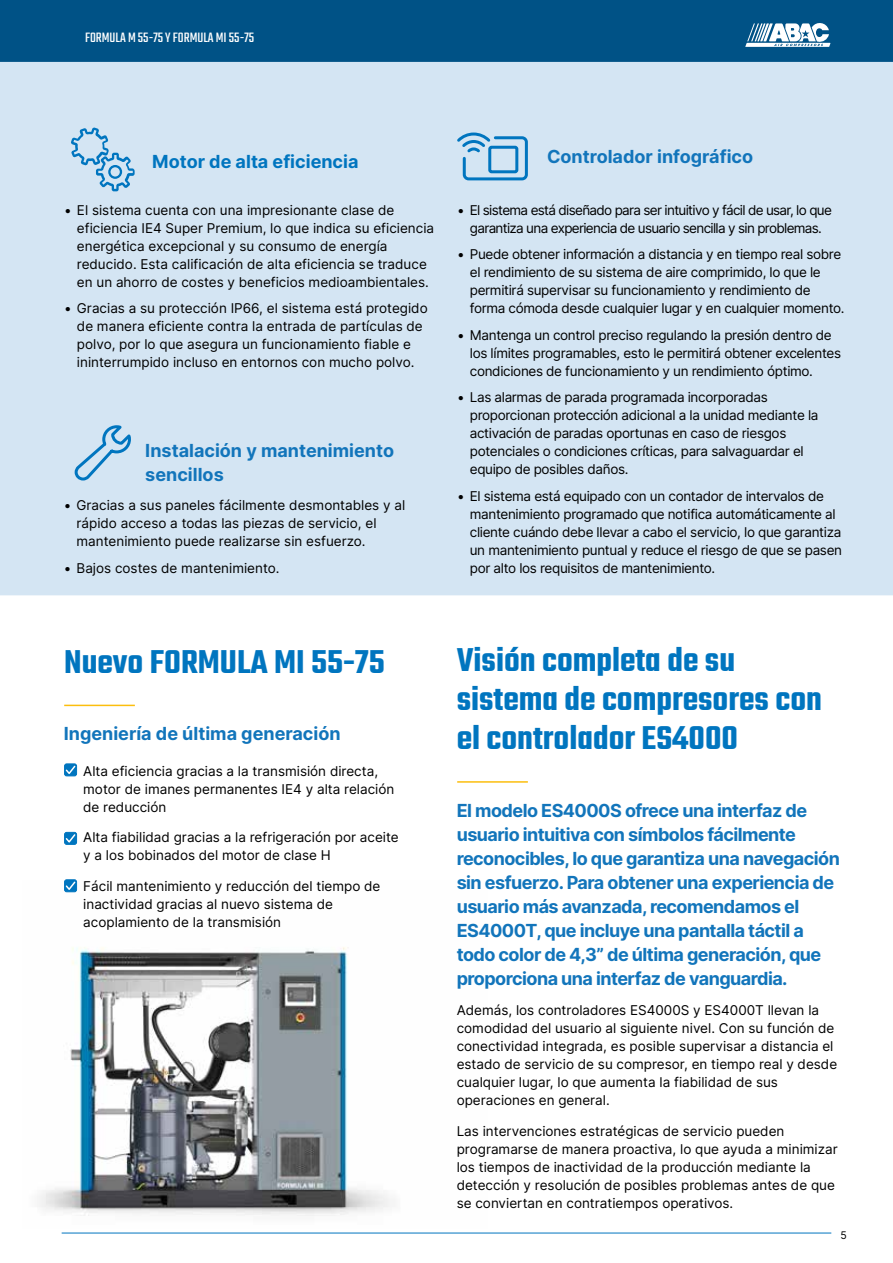
<style>
.page{position:relative;width:893px;height:1263px;background:#fff}
.page>*{position:absolute;margin:0;border:0;box-sizing:border-box;transform-origin:0 0}
.t1{font:600 36px/39px "Teko";color:#0075bf}
.t2{font:700 18px/24px "Inter";letter-spacing:-.03em;color:#1275bb}
.t3{font:700 18px/24px "Inter";color:#1275bb}
.t4{font:700 18px "Inter";color:#0075bf}
.t5{font:15px "Teko";color:#fff}
.t6{font:13.5px/18px "Inter";color:#000}
.t7{font:13.5px/18px "Inter";letter-spacing:-.025em;color:#000}
.t8{font:13.5px/18px "Inter";letter-spacing:-.05em;color:#000;text-align:center}
.t9{font:10.5px "Inter";color:#000}
</style>
<div class="page">
<hr style="left:62px;top:1233px;width:769px;height:1px;background:#0075bf">
<img style="left:39px;top:882px;width:351px;height:334px">
<div style="left:0;top:62px;width:893px;height:533px;background:#d4e5f3"></div>
<div style="left:0;top:0;width:893px;height:62px;background:#005286"></div>
<hr style="left:457px;top:781px;width:71px;height:2px;background:#fcbe0e">
<hr style="left:64px;top:705px;width:71px;height:1px;background:#fcbe0e">
<svg style="left:71px;top:127px;width:64px;height:64px;background:#aacee8"></svg>
<svg style="left:454px;top:131px;width:75px;height:51px;background:#9dc8e5"></svg>
<svg style="left:73px;top:424px;width:59px;height:58px;background:#b2d3ea"></svg>
<svg style="left:745px;top:21px;width:85px;height:26px"></svg>
<div style="left:64px;top:763px;width:13px;height:13px;border:1px solid #0075bf;border-radius:2px"></div>
<svg style="left:64px;top:764px;width:13px;height:12px"></svg>
<div style="left:64px;top:832px;width:13px;height:13px;border:1px solid #0075bf;border-radius:2px"></div>
<svg style="left:64px;top:833px;width:13px;height:11px"></svg>
<div style="left:64px;top:879px;width:13px;height:13px;border:1px solid #0075bf;border-radius:2px"></div>
<svg style="left:64px;top:880px;width:13px;height:11px"></svg>
<p class="t5" style="left:85px;top:29px;width:171px">FORMULA M 55-75 Y FORMULA MI 55-75</p>
<h2 class="t4" style="left:152px;top:149px;width:208px">Motor de alta eficiencia</h2>
<p class="t6" style="left:77px;top:201px;width:359px;text-indent:-13px">• El sistema cuenta con una impresionante clase de eficiencia IE4 Super Premium, lo que indica su eficiencia energética excepcional y su consumo de energía reducido. Esta calificación de alta eficiencia se traduce en un ahorro de costes y beneficios medioambientales.</p>
<p class="t6" style="left:64px;top:299px;width:365px;text-align:center">• Gracias a su protección IP66, el sistema está protegido de manera eficiente contra la entrada de partículas de polvo, por lo que asegura un funcionamiento fiable e ininterrumpido incluso en entornos con mucho polvo.</p>
<h2 class="t3" style="left:145px;top:438px;width:250px">Instalación y mantenimiento sencillos</h2>
<p class="t6" style="left:77px;top:496px;width:330px;text-indent:-13px">• Gracias a sus paneles fácilmente desmontables y al rápido acceso a todas las piezas de servicio, el mantenimiento puede realizarse sin esfuerzo.</p>
<p class="t6" style="left:64px;top:559px;width:217px">• Bajos costes de mantenimiento.</p>
<h2 class="t3" style="left:547px;top:144px;width:208px">Controlador infográfico</h2>
<p class="t8" style="left:457px;top:201px;width:376px">• El sistema está diseñado para ser intuitivo y fácil de usar, lo que garantiza una experiencia de usuario sencilla y sin problemas.</p>
<p class="t7" style="left:470px;top:245px;width:376px;text-indent:-13px">• Puede obtener información a distancia y en tiempo real sobre el rendimiento de su sistema de aire comprimido, lo que le permitirá supervisar su funcionamiento y rendimiento de forma cómoda desde cualquier lugar y en cualquier momento.</p>
<p class="t7" style="left:470px;top:326px;width:373px;text-indent:-13px">• Mantenga un control preciso regulando la presión dentro de los límites programables, esto le permitirá obtener excelentes condiciones de funcionamiento y un rendimiento óptimo.</p>
<p class="t7" style="left:470px;top:388px;width:350px;text-indent:-13px">• Las alarmas de parada programada incorporadas proporcionan protección adicional a la unidad mediante la activación de paradas oportunas en caso de riesgos potenciales o condiciones críticas, para salvaguardar el equipo de posibles daños.</p>
<p class="t7" style="left:470px;top:487px;width:374px;text-indent:-13px">• El sistema está equipado con un contador de intervalos de mantenimiento programado que notifica automáticamente al cliente cuándo debe llevar a cabo el servicio, lo que garantiza un mantenimiento puntual y reduce el riesgo de que se pasen por alto los requisitos de mantenimiento.</p>
<h1 class="t1" style="left:64px;top:645px;width:322px">Nuevo FORMULA MI 55-75</h1>
<h2 class="t3" style="left:64px;top:721px;width:278px">Ingeniería de última generación</h2>
<p class="t6" style="left:83px;top:761px;width:313px">Alta eficiencia gracias a la transmisión directa, motor de imanes permanentes IE4 y alta relación de reducción</p>
<p class="t6" style="left:83px;top:828px;width:317px">Alta fiabilidad gracias a la refrigeración por aceite y a los bobinados del motor de clase H</p>
<p class="t6" style="left:83px;top:877px;width:299px">Fácil mantenimiento y reducción del tiempo de inactividad gracias al nuevo sistema de acoplamiento de la transmisión</p>
<h1 class="t1" style="left:457px;top:643px;width:367px">Visión completa de su sistema de compresores con el controlador ES4000</h1>
<p class="t2" style="left:457px;top:798px;width:385px">El modelo ES4000S ofrece una interfaz de usuario intuitiva con símbolos fácilmente reconocibles, lo que garantiza una navegación sin esfuerzo. Para obtener una experiencia de usuario más avanzada, recomendamos el ES4000T, que incluye una pantalla táctil a todo color de 4,3” de última generación, que proporciona una interfaz de vanguardia.</p>
<p class="t6" style="left:457px;top:1001px;width:382px">Además, los controladores ES4000S y ES4000T llevan la comodidad del usuario al siguiente nivel. Con su función de conectividad integrada, es posible supervisar a distancia el estado de servicio de su compresor, en tiempo real y desde cualquier lugar, lo que aumenta la fiabilidad de sus operaciones en general.</p>
<p class="t6" style="left:457px;top:1122px;width:383px">Las intervenciones estratégicas de servicio pueden programarse de manera proactiva, lo que ayuda a minimizar los tiempos de inactividad de la producción mediante la detección y resolución de posibles problemas antes de que se conviertan en contratiempos operativos.</p>
<p class="t9" style="left:840px;top:1228px;width:8px">5</p>
</div>
